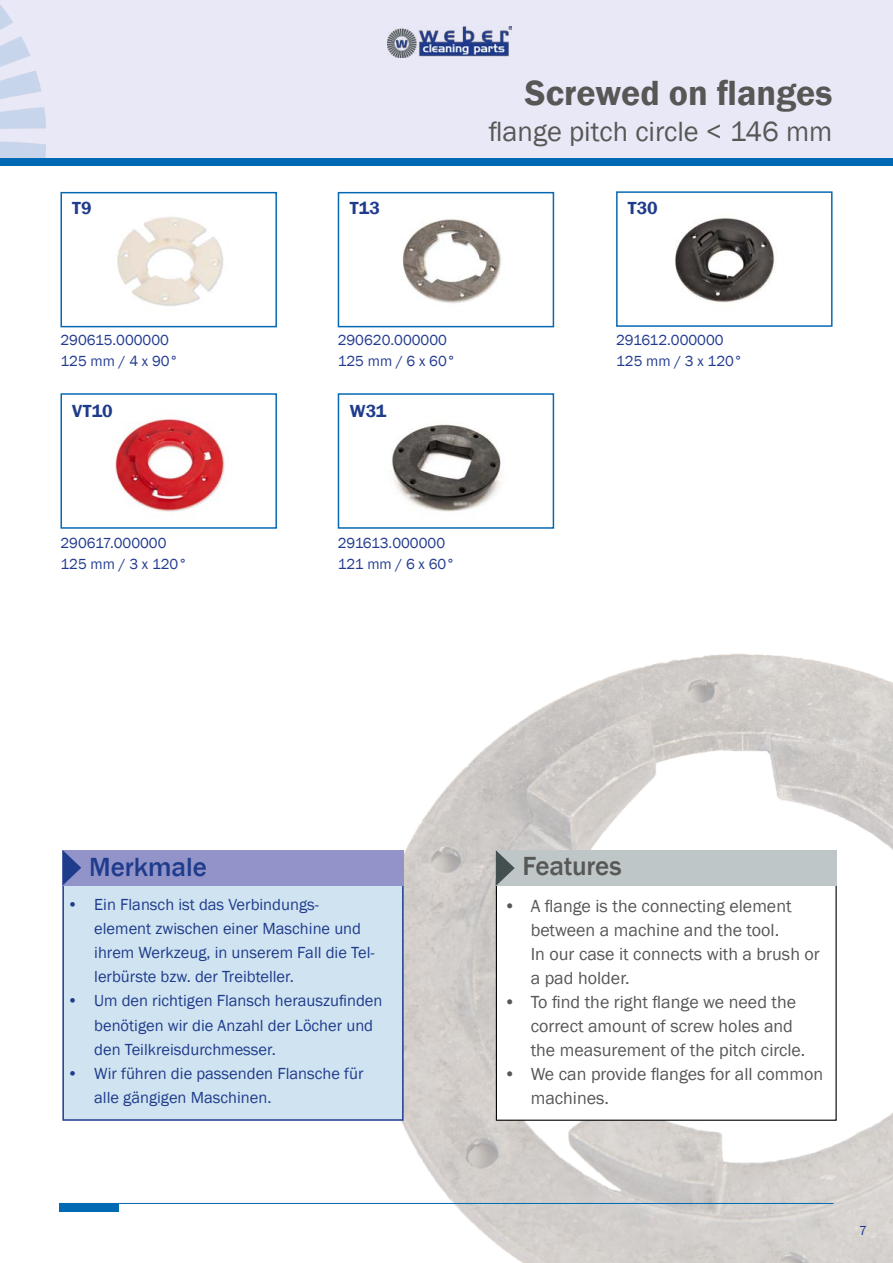
<style>
.page{position:relative;width:893px;height:1263px;background:#fff}
.page>*{position:absolute;margin:0;border:0;box-sizing:border-box;transform-origin:0 0}
.t1{font:600 36px "Franklin Gothic";color:#575756}
.t2{font:28.5px "Franklin Gothic";color:#575756}
.t3{font:500 27px "Franklin Gothic";color:#1f3c8c}
.t4{font:500 27px "Franklin Gothic";letter-spacing:-.01em;color:#575756}
.t5{font:18px/24px "Franklin Gothic";color:#575756}
.t6{font:600 18px "Franklin Gothic";color:#1f3c8c}
.t7{font:16.5px/24px "Franklin Gothic";color:#1f3c8c}
.t8{font:15px/21px "Franklin Gothic";color:#213a8f}
.t9{font:13.5px "Franklin Gothic";color:#213a8f}
</style>
<div class="page">
<img style="left:401px;top:653px;width:492px;height:610px">
<hr style="left:60px;top:1203px;width:773px;height:1px;background:#0069b4">
<div style="left:60px;top:1203px;width:59px;height:9px;background:#0069b4"></div>
<div style="left:0;top:0;width:893px;height:159px;background:#e9e8f6"></div>
<img style="left:0;top:5px;width:46px;height:153px">
<img style="left:675px;top:218px;width:100px;height:85px">
<div style="left:616px;top:191px;width:216px;height:136px;border:2px solid #0669b3"></div>
<img style="left:402px;top:219px;width:99px;height:85px">
<div style="left:338px;top:192px;width:216px;height:135px;border:2px solid #0669b3"></div>
<img style="left:391px;top:424px;width:110px;height:88px">
<div style="left:338px;top:393px;width:216px;height:136px;border:2px solid #0669b3"></div>
<div style="left:0;top:158px;width:893px;height:8px;background:#0069b4"></div>
<img style="left:117px;top:217px;width:106px;height:90px">
<div style="left:60px;top:192px;width:217px;height:135px;border:2px solid #0669b3"></div>
<img style="left:115px;top:419px;width:110px;height:93px">
<div style="left:60px;top:393px;width:217px;height:136px;border:2px solid #0669b3"></div>
<div style="left:62px;top:878px;width:342px;height:243px;background:#d0e3f0;border:2px solid #213a8f"></div>
<div style="left:62px;top:850px;width:342px;height:36px;background:#9294c9"></div>
<svg style="left:62px;top:850px;width:19px;height:36px"></svg>
<div style="left:496px;top:879px;width:340px;height:241px;background:#fff"></div>
<div style="left:496px;top:850px;width:341px;height:36px;background:#bec6c7"></div>
<img style="left:387px;top:26px;width:124px;height:32px">
<svg style="left:496px;top:850px;width:19px;height:36px"></svg>
<h1 class="t1" style="left:525px;top:71px;width:309px">Screwed on flanges</h1>
<h2 class="t2" style="left:489px;top:114px;width:345px">flange pitch circle &lt; 146 mm</h2>
<p class="t6" style="left:72px;top:197px;width:21px">T9</p>
<p class="t6" style="left:350px;top:197px;width:32px">T13</p>
<p class="t6" style="left:628px;top:197px;width:31px">T30</p>
<p class="t8" style="left:60px;top:330px;width:119px">290615.000000<br>125 mm / 4 x 90°</p>
<p class="t8" style="left:338px;top:330px;width:119px">290620.000000<br>125 mm / 6 x 60°</p>
<p class="t8" style="left:616px;top:330px;width:128px">291612.000000<br>125 mm / 3 x 120°</p>
<p class="t6" style="left:72px;top:400px;width:42px">VT10</p>
<p class="t6" style="left:350px;top:400px;width:38px">W31</p>
<p class="t8" style="left:60px;top:532px;width:128px">290617.000000<br>125 mm / 3 x 120°</p>
<p class="t8" style="left:338px;top:532px;width:119px">291613.000000<br>121 mm / 6 x 60°</p>
<h3 class="t3" style="left:89px;top:850px;width:119px">Merkmale</h3>
<p class="t7" style="left:94px;top:893px;width:282px;text-indent:-27px">• Ein Flansch ist das Verbindungs&shy;element zwischen einer Maschine und ihrem Werkzeug, in unserem Fall die Tel&shy;lerbürste bzw. der Treibteller.</p>
<p class="t7" style="left:94px;top:989px;width:290px;text-indent:-27px">• Um den richtigen Flansch herauszufinden benötigen wir die Anzahl der Löcher und den Teilkreisdurchmesser.</p>
<p class="t7" style="left:94px;top:1061px;width:271px;text-indent:-27px">• Wir führen die passenden Flansche für alle gängigen Maschinen.</p>
<h3 class="t4" style="left:522px;top:849px;width:101px">Features</h3>
<p class="t5" style="left:531px;top:894px;width:291px;text-indent:-27px">• A flange is the connecting element between a machine and the tool.<br>In our case it connects with a brush or a pad holder.</p>
<p class="t5" style="left:531px;top:990px;width:276px;text-indent:-27px">• To find the right flange we need the correct amount of screw holes and the measurement of the pitch circle.</p>
<p class="t5" style="left:531px;top:1062px;width:294px;text-indent:-27px">• We can provide flanges for all common machines.</p>
<p class="t9" style="left:859px;top:1222px;width:9px">7</p>
</div>
